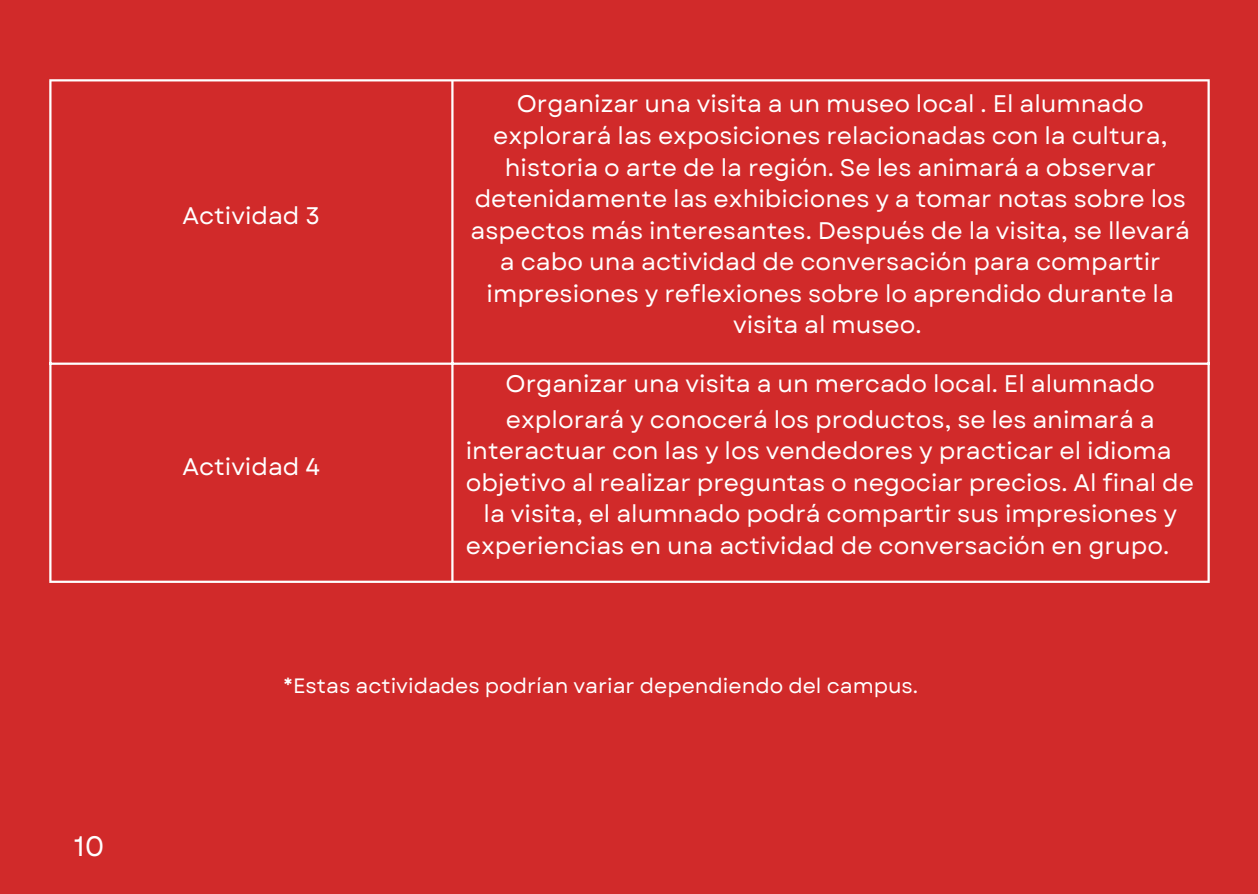
<style>
.page{position:relative;width:1258px;height:894px;background:#fff}
.page>*{position:absolute;margin:0;border:0;box-sizing:border-box;transform-origin:0 0}
.t1{font:28.2px "Garet";color:#fff}
.t2{font:24px/31.5px "Garet";color:#fff;text-align:center}
.t3{font:20.7px "Garet";color:#fff}
</style>
<div class="page">
<div style="left:0;top:0;width:1258px;height:893px;background:#d12a2a"></div>
<hr style="left:49px;top:81px;width:3px;height:499px;background:#fff">
<hr style="left:451px;top:81px;width:2px;height:499px;background:#fff">
<hr style="left:1207px;top:81px;width:3px;height:499px;background:#fff">
<hr style="left:49px;top:79px;width:1161px;height:2px;background:#fff">
<hr style="left:49px;top:362px;width:1161px;height:3px;background:#fff">
<hr style="left:49px;top:580px;width:1161px;height:2px;background:#fff">
<p class="t1" style="left:74px;top:825px;width:32px">10</p>
<p class="t2" style="left:182px;top:200px;width:139px">Actividad 3</p>
<p class="t2" style="left:182px;top:451px;width:139px">Actividad 4</p>
<p class="t2" style="left:470px;top:88px;width:721px">Organizar una visita a un museo local . El alumnado explorará las exposiciones relacionadas con la cultura, historia o arte de la región. Se les animará a observar detenidamente las exhibiciones y a tomar notas sobre los aspectos más interesantes. Después de la visita, se llevará a cabo una actividad de conversación para compartir impresiones y reflexiones sobre lo aprendido durante la visita al museo.</p>
<p class="t2" style="left:506px;top:367px;width:651px">Organizar una visita a un mercado local. El alumnado</p>
<p class="t2" style="left:506px;top:403px;width:650px">explorará y conocerá los productos, se les animará a</p>
<p class="t2" style="left:466px;top:435px;width:707px">interactuar con las y los vendedores y practicar el idioma</p>
<p class="t2" style="left:466px;top:466px;width:730px">objetivo al realizar preguntas o negociar precios. Al final de</p>
<p class="t2" style="left:484px;top:498px;width:695px">la visita, el alumnado podrá compartir sus impresiones y</p>
<p class="t2" style="left:466px;top:529px;width:705px">experiencias en una actividad de conversación en grupo.</p>
<p class="t3" style="left:283px;top:670px;width:637px">*Estas actividades podrían variar dependiendo del campus.</p>
</div>
